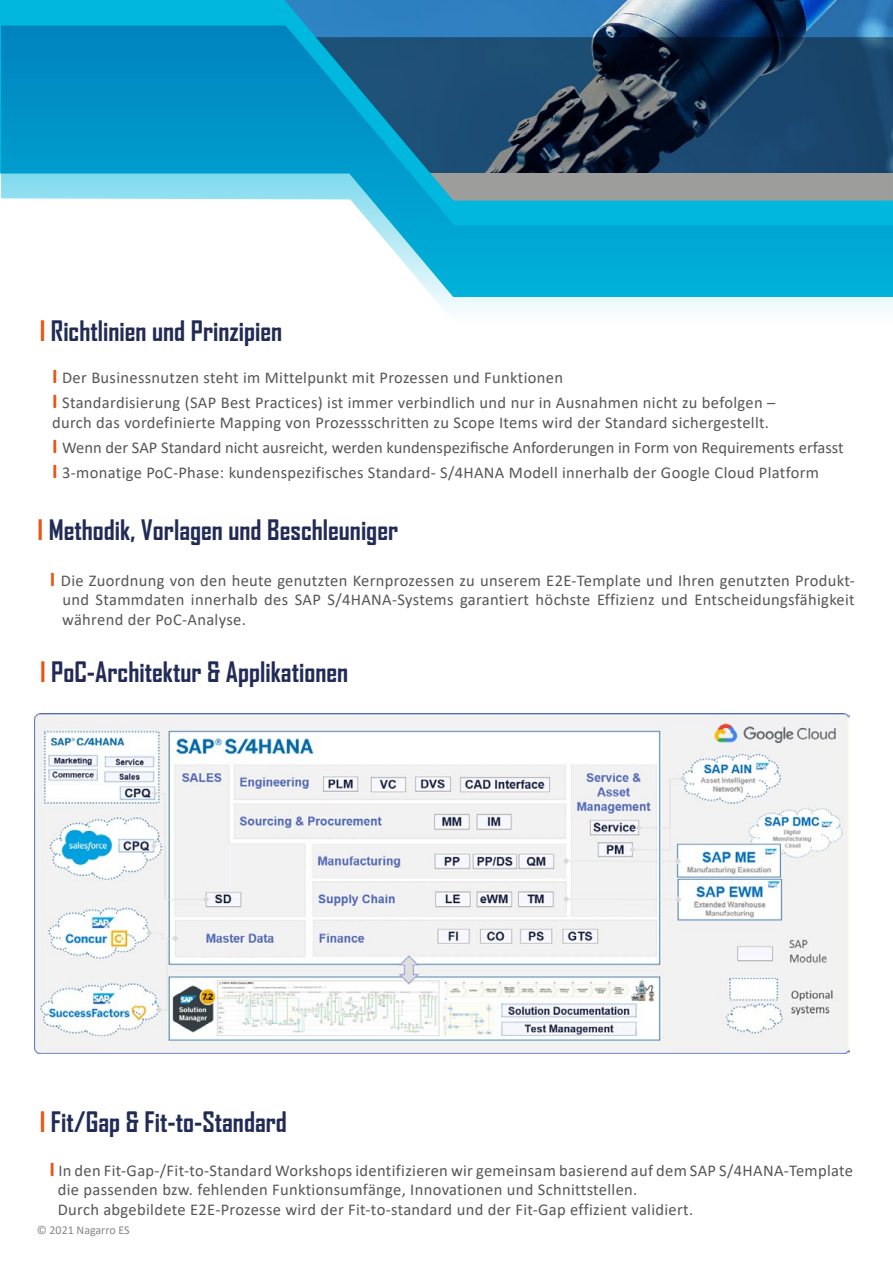
<style>
.page{position:relative;width:893px;height:1263px;background:#fff}
.page>*{position:absolute;margin:0;border:0;box-sizing:border-box;transform-origin:0 0}
.t1{font:700 27px "Agency FB";color:#212b55}
.t2{font:16.5px/19.8px "Calibri";letter-spacing:.02em;color:#565656}
.t3{font:12px "Calibri";color:#878687}
.s1{color:#e95410}
.s2{font-weight:700;font-size:21px;color:#e95410}
</style>
<div class="page">
<svg style="left:0;top:0;width:893px;height:174px;background:#258bbc"></svg>
<svg style="left:1px;top:26px;width:892px;height:286px"></svg>
<img style="left:34px;top:714px;width:815px;height:340px">
<h1 class="t1" style="left:40px;top:314px;width:244px"><span class="s1">I</span> Richtlinien und Prinzipien</h1>
<p class="t2" style="left:52px;top:365px;width:725px;line-height:25.2px"><span class="s2">I</span> Der Businessnutzen steht im Mittelpunkt mit Prozessen und Funktionen<br><span class="s2">I</span> Standardisierung (SAP Best Practices) ist immer verbindlich und nur in Ausnahmen nicht zu befolgen –</p>
<p class="t2" style="left:52px;top:409px;width:793px;line-height:25.2px">durch das vordefinierte Mapping von Prozessschritten zu Scope Items wird der Standard sichergestellt.<br><span class="s2">I</span> Wenn der SAP Standard nicht ausreicht, werden kundenspezifische Anforderungen in Form von Requirements erfasst<br><span class="s2">I</span> 3-monatige PoC-Phase: kundenspezifisches Standard- S/4HANA Modell innerhalb der Google Cloud Platform</p>
<h1 class="t1" style="left:38px;top:513px;width:362px"><span class="s1">I</span> Methodik, Vorlagen und Beschleuniger</h1>
<p class="t2" style="left:62px;top:570px;width:794px;text-align:justify;text-indent:-12px"><span class="s2">I</span> Die Zuordnung von den heute genutzten Kernprozessen zu unserem E2E-Template und Ihren genutzten Produkt&shy;und Stammdaten innerhalb des SAP S/4HANA-Systems garantiert höchste Effizienz und Entscheidungsfähigkeit während der PoC-Analyse.</p>
<h1 class="t1" style="left:40px;top:655px;width:310px"><span class="s1">I</span> PoC-Architektur &amp; Applikationen</h1>
<h1 class="t1" style="left:40px;top:1105px;width:249px"><span class="s1">I</span> Fit/Gap &amp; Fit-to-Standard</h1>
<p class="t2" style="left:58px;top:1160px;width:797px;text-indent:-8px"><span class="s2">I</span> In den Fit-Gap-/Fit-to-Standard Workshops identifizieren wir gemeinsam basierend auf dem SAP S/4HANA-Template die passenden bzw. fehlenden Funktionsumfänge, Innovationen und Schnittstellen.<br>Durch abgebildete E2E-Prozesse wird der Fit-to-standard und der Fit-Gap effizient validiert.</p>
<p class="t3" style="left:37px;top:1222px;width:94px">© 2021 Nagarro ES</p>
</div>
